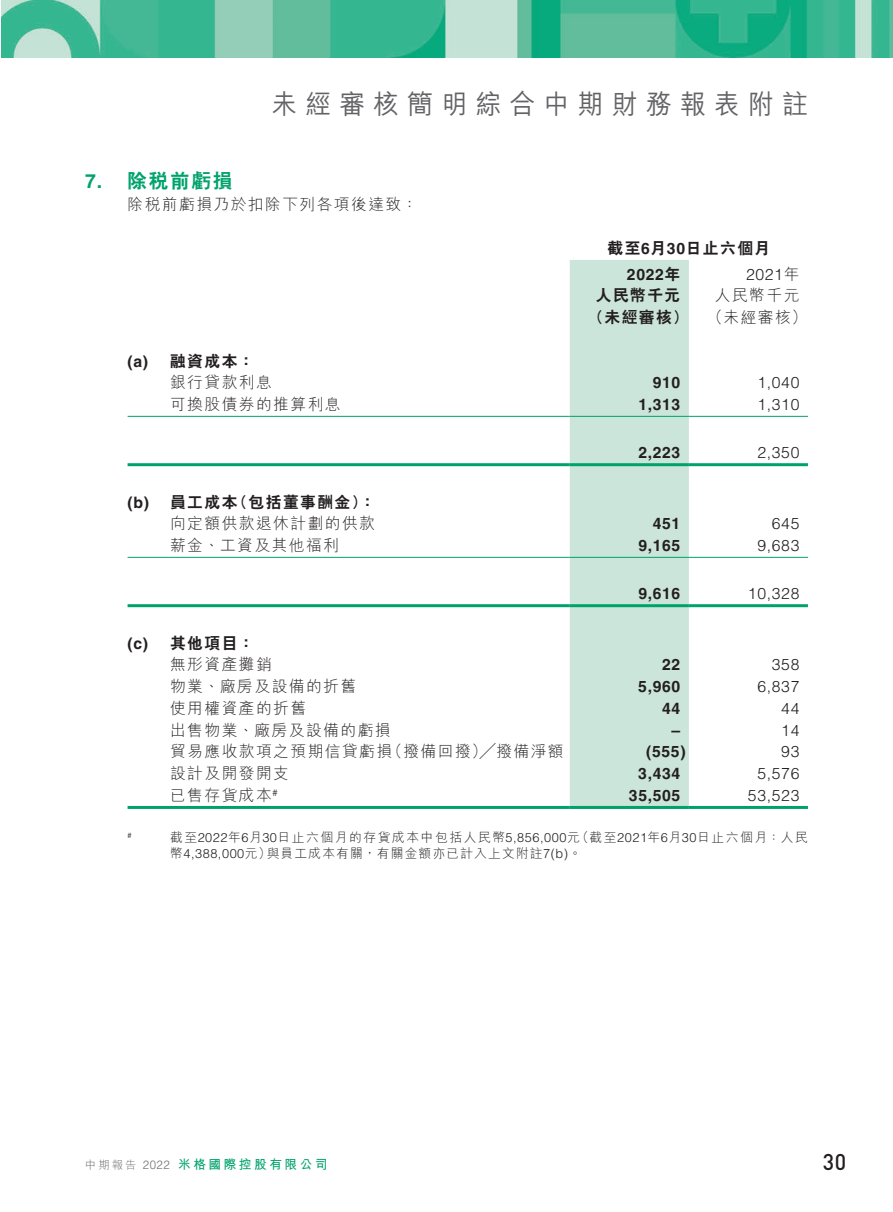
<style>
.page{position:relative;width:893px;height:1212px;background:#fff}
.page>*{position:absolute;margin:0;border:0;box-sizing:border-box;transform-origin:0 0}
.t1{font:500 27px "M Hei HK";letter-spacing:.33em;color:#636366;scale:.95 1}
.t2{font:500 22.5px "DIN Pro";color:#231f20;scale:.95 1}
.t3{font:800 19.5px "C Hei 2 HK";letter-spacing:.09em;color:#00a26c}
.t4{font:700 19.5px "Helvetica LT Std";color:#00a26c}
.t5{font:300 15.75px "M Hei HK";letter-spacing:.09em;color:#231f20}
.t6{font:700 15.75px "Helvetica LT Std";letter-spacing:.04em;color:#231f20}
.t7{font:300 15.75px "Helvetica LT Std";letter-spacing:.04em;color:#231f20}
.t8{font:800 15.75px/21.8px "C Hei 2 HK";letter-spacing:.09em;color:#231f20}
.t9{font:300 12.75px "M Hei HK";letter-spacing:.125em;color:#231f20}
.t10{font:300 12.75px "M Hei HK";letter-spacing:.09em;color:#231f20}
.t11{font:300 12.75px "Helvetica LT Std";letter-spacing:.04em;color:#231f20}
.t12{font:700 12.75px "M Hei HK";letter-spacing:.19em;color:#00a26c}
.t13{font:300 12px "Helvetica LT Std";color:#6c6d70;scale:.95 1}
.t14{font:300 11.25px "M Hei HK";color:#6c6d70}
.t15{font:300 9.15px "Helvetica LT Std";color:#231f20}
.t16{font:300 7.5px "Helvetica LT Std";color:#231f20}
.s1{font-family:"Helvetica LT Std";font-weight:700}
.s2{font-family:"M Hei HK"}
.s3{font-family:"C Hei 2 HK";font-weight:800}
.s4{font-family:"M Hei HK";font-weight:300}
.s5{font-family:"Helvetica LT Std"}
</style>
<div class="page">
<img style="left:1px;top:0;width:892px;height:57px">
<div style="left:570px;top:260px;width:119px;height:546px;background:#cce5da"></div>
<hr style="left:128px;top:416px;width:442px;height:1px;background:#00a26c">
<hr style="left:570px;top:416px;width:119px;height:1px;background:#00a26c">
<hr style="left:689px;top:416px;width:119px;height:1px;background:#00a26c">
<hr style="left:128px;top:463px;width:442px;height:3px;background:#00a26c">
<hr style="left:570px;top:463px;width:119px;height:3px;background:#00a26c">
<hr style="left:689px;top:463px;width:119px;height:3px;background:#00a26c">
<hr style="left:128px;top:557px;width:442px;height:1px;background:#00a26c">
<hr style="left:570px;top:557px;width:119px;height:1px;background:#00a26c">
<hr style="left:689px;top:557px;width:119px;height:1px;background:#00a26c">
<hr style="left:128px;top:604px;width:442px;height:3px;background:#00a26c">
<hr style="left:570px;top:604px;width:119px;height:3px;background:#00a26c">
<hr style="left:689px;top:604px;width:119px;height:3px;background:#00a26c">
<hr style="left:128px;top:806px;width:442px;height:3px;background:#00a26c">
<hr style="left:570px;top:806px;width:119px;height:3px;background:#00a26c">
<hr style="left:689px;top:806px;width:119px;height:3px;background:#00a26c">
<p class="t4" style="left:85px;top:169px;width:19px">7.</p>
<p class="t3" style="left:128px;top:167px;width:106px">除稅前虧損</p>
<h1 class="t1" style="left:271px;top:84px;width:566px">未經審核簡明綜合中期財務報表附註</h1>
<p class="t5" style="left:128px;top:193px;width:292px">除稅前虧損乃於扣除下列各項後達致：</p>
<p class="t6" style="left:128px;top:352px;width:22px">a( )</p>
<p class="t8" style="left:170px;top:350px;width:85px">融資成本：</p>
<p class="t5" style="left:170px;top:372px;width:103px">銀行貸款利息</p>
<p class="t5" style="left:170px;top:393px;width:172px">可換股債券的推算利息</p>
<p class="t6" style="left:128px;top:492px;width:23px">b( )</p>
<p class="t8" style="left:232px;top:491px;width:145px">（包括董事酬金：(</p>
<p class="t8" style="left:170px;top:491px;width:69px">員工成本</p>
<p class="t5" style="left:170px;top:513px;width:206px">向定額供款退休計劃的供款</p>
<p class="t5" style="left:170px;top:534px;width:170px">薪金、工資及其他福利</p>
<p class="t6" style="left:128px;top:633px;width:22px">c( )</p>
<p class="t8" style="left:170px;top:632px;width:85px">其他項目：</p>
<p class="t5" style="left:170px;top:654px;width:103px">無形資產攤銷</p>
<p class="t5" style="left:170px;top:675px;width:188px">物業、廠房及設備的折舊</p>
<p class="t5" style="left:170px;top:697px;width:138px">使用權資產的折舊</p>
<p class="t5" style="left:170px;top:719px;width:222px">出售物業、廠房及設備的虧損</p>
<p class="t5" style="left:387px;top:741px;width:178px">（撥備回撥）╱撥備淨額</p>
<p class="t5" style="left:170px;top:741px;width:224px">貿易應收款項之預期信貸虧損</p>
<p class="t5" style="left:170px;top:762px;width:120px">設計及開發開支</p>
<p class="t5" style="left:170px;top:784px;width:103px">已售存貨成本</p>
<p class="t15" style="left:272px;top:787px;width:7px">#</p>
<p class="t8" style="left:607px;top:237px;width:164px">截至 月<span class="s1">6 30</span>日止六個月</p>
<p class="t7" style="left:746px;top:264px;width:55px">2021<span class="s2">年</span></p>
<p class="t6" style="left:627px;top:264px;width:55px">2022<span class="s3">年</span></p>
<p class="t8" style="left:588px;top:285px;width:221px;text-indent:8px">人民幣千元<br>（未經審核） <span class="s4">（未經審核(</span></p>
<p class="t5" style="left:715px;top:285px;width:86px">人民幣千元</p>
<p class="t6" style="left:653px;top:373px;width:29px">910</p>
<p class="t7" style="left:757px;top:373px;width:44px">1,040</p>
<p class="t6" style="left:638px;top:395px;width:44px">1,313</p>
<p class="t7" style="left:757px;top:395px;width:44px">1,310</p>
<p class="t6" style="left:638px;top:443px;width:44px">2,223</p>
<p class="t7" style="left:757px;top:443px;width:44px">2,350</p>
<p class="t6" style="left:653px;top:514px;width:29px">451</p>
<p class="t7" style="left:772px;top:514px;width:29px">645</p>
<p class="t6" style="left:638px;top:536px;width:44px">9,165</p>
<p class="t7" style="left:757px;top:536px;width:44px">9,683</p>
<p class="t6" style="left:638px;top:584px;width:44px">9,616</p>
<p class="t7" style="left:748px;top:584px;width:53px">10,328</p>
<p class="t6" style="left:662px;top:655px;width:20px">22</p>
<p class="t7" style="left:772px;top:655px;width:29px">358</p>
<p class="t6" style="left:638px;top:677px;width:44px">5,960</p>
<p class="t7" style="left:757px;top:677px;width:44px">6,837</p>
<p class="t6" style="left:662px;top:699px;width:20px">44</p>
<p class="t7" style="left:781px;top:698px;width:20px">44</p>
<p class="t6" style="left:672px;top:720px;width:10px">–</p>
<p class="t7" style="left:781px;top:720px;width:20px">14</p>
<p class="t6" style="left:646px;top:742px;width:41px">)555(</p>
<p class="t7" style="left:781px;top:742px;width:20px">93</p>
<p class="t6" style="left:638px;top:764px;width:44px">3,434</p>
<p class="t7" style="left:757px;top:764px;width:44px">5,576</p>
<p class="t6" style="left:629px;top:786px;width:53px">35,505</p>
<p class="t7" style="left:748px;top:785px;width:53px">53,523</p>
<p class="t16" style="left:128px;top:830px;width:6px">#</p>
<p class="t9" style="left:576px;top:828px;width:233px">（截至<span class="s5">2021</span>年 月<span class="s5">6 30</span>日止六個月：人民</p>
<p class="t9" style="left:170px;top:828px;width:411px">截至<span class="s5">2022</span>年 月<span class="s5">6 30</span>日止六個月的存貨成本中包括人民幣<span class="s5">5,856,000</span>元</p>
<p class="t11" style="left:170px;top:845px;width:102px"><span class="s2">幣</span>4,388,000<span class="s2">元）</span></p>
<p class="t10" style="left:267px;top:844px;width:316px">與員工成本有關，有關金額亦已計入上文附註 <span class="s5">b(7</span> 。<span class="s5">(</span></p>
<p class="t14" style="left:85px;top:1157px;width:53px">中期報告</p>
<p class="t13" style="left:143px;top:1157px;width:30px">2022</p>
<p class="t12" style="left:178px;top:1155px;width:151px">米格國際控股有限公司</p>
<h2 class="t2" style="left:823px;top:1146px;width:26px">30</h2>
</div>
